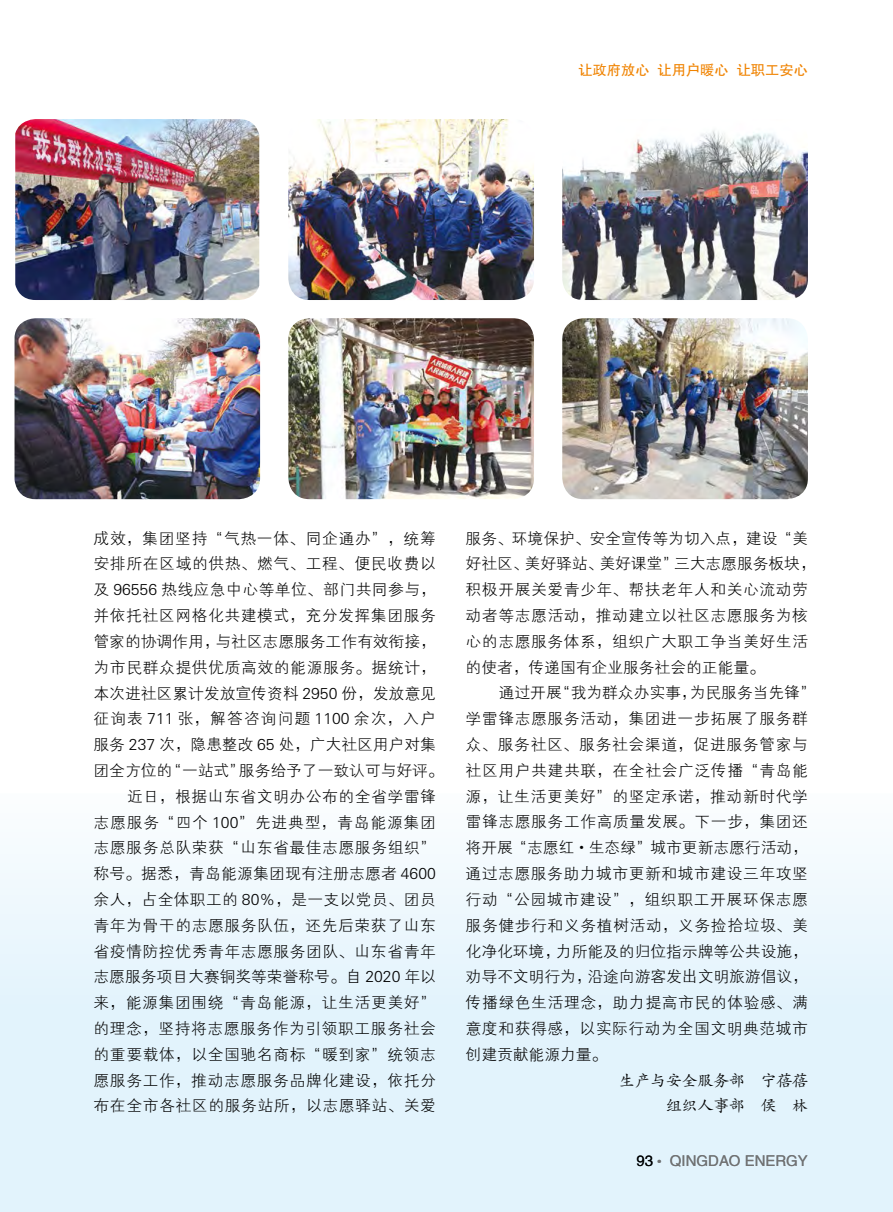
<style>
.page{position:relative;width:893px;height:1212px;background:#fff}
.page>*{position:absolute;margin:0;border:0;box-sizing:border-box;transform-origin:0 0}
.t1{font:15.75px/25.8px "FZXH1 JW GB1 0";letter-spacing:.04em;color:#000}
.t2{font:15.75px "FZXH1 JW GB1 0";color:#000}
.t3{font:15.75px "FZXH1 JW GB1 0";letter-spacing:.07em;color:#000}
.t4{font:15.75px "FZXH1 JW GB1 0";letter-spacing:.015em;color:#000}
.t5{font:15.75px/25.8px "FZKTJW GB1 0";color:#000;text-align:right}
.t6{font:15px "FZHTJW GB1 0";color:#727171}
.t7{font:14.25px "FZHTJW GB1 0";color:#f08300}
.s1{color:#000}
</style>
<div class="page">
<svg style="left:0;top:854px;width:893px;height:358px;background:#e5f4fc"></svg>
<img style="left:562px;top:318px;width:246px;height:181px">
<img style="left:15px;top:119px;width:244px;height:181px">
<img style="left:288px;top:119px;width:246px;height:181px">
<img style="left:15px;top:318px;width:245px;height:181px">
<img style="left:562px;top:130px;width:246px;height:170px">
<img style="left:288px;top:318px;width:246px;height:181px">
<p class="t7" style="left:578px;top:62px;width:231px">让政府放心 让用户暖心 让职工安心</p>
<p class="t1" style="left:94px;top:526px;width:344px">成效，集团坚持“气热一体、同企通办”，统筹</p>
<p class="t1" style="left:94px;top:551px;width:344px">安排所在区域的供热、燃气、工程、便民收费以</p>
<p class="t1" style="left:94px;top:577px;width:344px">及 96556 热线应急中心等单位、部门共同参与，</p>
<p class="t1" style="left:94px;top:603px;width:344px">并依托社区网格化共建模式，充分发挥集团服务</p>
<p class="t2" style="left:94px;top:633px;width:344px">管家的协调作用，与社区志愿服务工作有效衔接，</p>
<p class="t1" style="left:94px;top:655px;width:344px">为市民群众提供优质高效的能源服务。据统计，</p>
<p class="t2" style="left:94px;top:684px;width:344px">本次进社区累计发放宣传资料 2950 份，发放意见</p>
<p class="t3" style="left:94px;top:710px;width:344px">征询表 711 张，解答咨询问题 1100 余次，入户</p>
<p class="t2" style="left:94px;top:736px;width:344px">服务 237 次，隐患整改 65 处，广大社区用户对集</p>
<p class="t2" style="left:94px;top:762px;width:352px">团全方位的“一站式”服务给予了一致认可与好评。</p>
<p class="t1" style="left:127px;top:784px;width:311px">近日，根据山东省文明办公布的全省学雷锋</p>
<p class="t1" style="left:94px;top:809px;width:344px">志愿服务“四个 100”先进典型，青岛能源集团</p>
<p class="t1" style="left:94px;top:835px;width:344px">志愿服务总队荣获“山东省最佳志愿服务组织”</p>
<p class="t4" style="left:94px;top:865px;width:344px">称号。据悉，青岛能源集团现有注册志愿者 4600</p>
<p class="t1" style="left:94px;top:887px;width:344px">余人，占全体职工的 80%，是一支以党员、团员</p>
<p class="t1" style="left:94px;top:913px;width:344px">青年为骨干的志愿服务队伍，还先后荣获了山东</p>
<p class="t1" style="left:94px;top:938px;width:344px">省疫情防控优秀青年志愿服务团队、山东省青年</p>
<p class="t2" style="left:94px;top:968px;width:344px">志愿服务项目大赛铜奖等荣誉称号。自 2020 年以</p>
<p class="t1" style="left:94px;top:990px;width:344px">来，能源集团围绕“青岛能源，让生活更美好”</p>
<p class="t1" style="left:94px;top:1016px;width:344px">的理念，坚持将志愿服务作为引领职工服务社会</p>
<p class="t1" style="left:94px;top:1042px;width:344px">的重要载体，以全国驰名商标“暖到家”统领志</p>
<p class="t1" style="left:94px;top:1067px;width:344px">愿服务工作，推动志愿服务品牌化建设，依托分</p>
<p class="t1" style="left:94px;top:1093px;width:344px">布在全市各社区的服务站所，以志愿驿站、关爱</p>
<p class="t1" style="left:466px;top:526px;width:352px">服务、环境保护、安全宣传等为切入点，建设“美好社区、美好驿站、美好课堂”三大志愿服务板块，积极开展关爱青少年、帮扶老年人和关心流动劳动者等志愿活动，推动建立以社区志愿服务为核心的志愿服务体系，组织广大职工争当美好生活的使者，传递国有企业服务社会的正能量。</p>
<p class="t1" style="left:466px;top:680px;width:352px;text-indent:33px">通过开展“我为群众办实事，为民服务当先锋”学雷锋志愿服务活动，集团进一步拓展了服务群众、服务社区、服务社会渠道，促进服务管家与社区用户共建共联，在全社会广泛传播“青岛能源，让生活更美好”的坚定承诺，推动新时代学雷锋志愿服务工作高质量发展。下一步，集团还将开展“志愿红·生态绿”城市更新志愿行活动，通过志愿服务助力城市更新和城市建设三年攻坚行动“公园城市建设”，组织职工开展环保志愿服务健步行和义务植树活动，义务捡拾垃圾、美化净化环境，力所能及的归位指示牌等公共设施，劝导不文明行为，沿途向游客发出文明旅游倡议，传播绿色生活理念，助力提高市民的体验感、满意度和获得感，以实际行动为全国文明典范城市创建贡献能源力量。</p>
<p class="t5" style="left:619px;top:1067px;width:190px">生产与安全服务部　宁蓓蓓组织人事部　侯　林</p>
<p class="t6" style="left:636px;top:1153px;width:173px"><span class="s1">93</span> <sup>●</sup> QINGDAO ENERGY</p>
</div>
